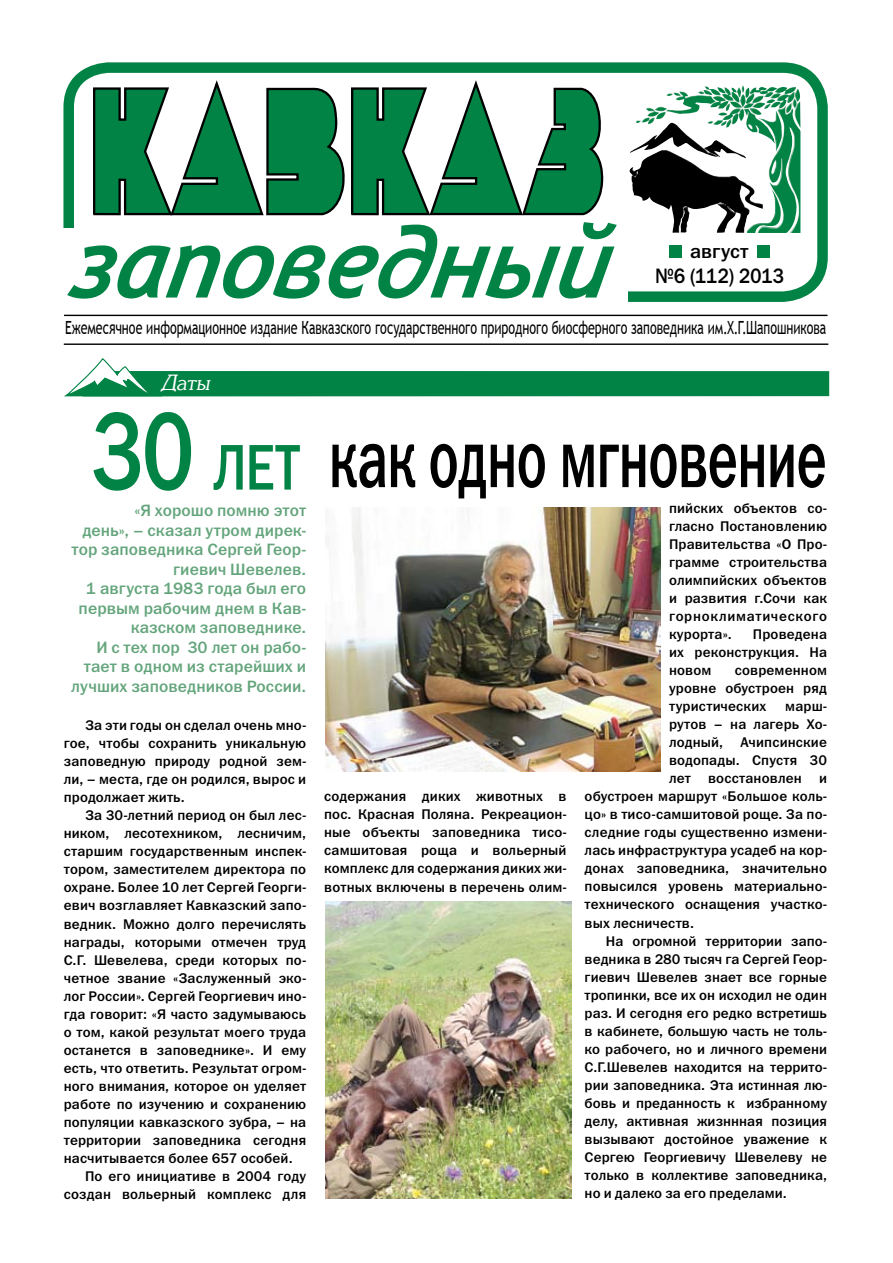
<style>
.page{position:relative;width:893px;height:1263px;background:#fff}
.page>*{position:absolute;margin:0;border:0;box-sizing:border-box;transform-origin:0 0}
.t1{font:italic 700 97.5px "Trebuchet";color:#008344;scale:.95 1}
.t2{font:83.25px "Franklin Gothic Medium C";letter-spacing:-.015em;color:#000;scale:.65 1}
.t3{font:21px "Franklin Gothic Medium C";letter-spacing:-.02em;color:#000;scale:.9 1}
.t4{font:italic 21px "Souvienne";color:#fff}
.t5{font:19.5px "Franklin Gothic Medium C";letter-spacing:-.005em;color:#000}
.t6{font:18.15px "Trebuchet MS";color:#000;scale:.69 1}
.t7{font:16.5px/19.5px "Franklin Gothic Medium C";color:#64a57c;text-align:right}
.t8{font:14.1px/18px "Franklin Gothic Medium C";letter-spacing:.005em;color:#000;text-align:justify}
.s1{font-size:111.45px;color:#008344}
.s2{font-size:64.95px;color:#008344}
</style>
<div class="page">
<div style="left:63px;top:62px;width:765px;height:240px;border:10px solid #008344;border-radius:40px"></div>
<div style="left:51px;top:229px;width:576px;height:82px;background:#fff"></div>
<div style="left:669px;top:245px;width:13px;height:13px;background:#008344"></div>
<div style="left:757px;top:245px;width:13px;height:13px;background:#008344"></div>
<hr style="left:64px;top:315px;width:763px;height:1px;background:#000">
<hr style="left:64px;top:343px;width:764px;height:2px;background:#000">
<img style="left:705px;top:85px;width:91px;height:24px">
<img style="left:630px;top:123px;width:116px;height:110px">
<svg style="left:91px;top:77px;width:513px;height:139px"></svg>
<svg style="left:64px;top:358px;width:765px;height:39px"></svg>
<img style="left:326px;top:507px;width:334px;height:264px">
<img style="left:326px;top:901px;width:245px;height:297px">
<h1 class="t1" style="left:67px;top:203px;width:591px">заповедный</h1>
<h3 class="t5" style="left:690px;top:240px;width:60px">август</h3>
<h3 class="t3" style="left:655px;top:264px;width:145px">№6 (112) 2013</h3>
<p class="t6" style="left:65px;top:317px;width:1104px">Ежемесячное информационное издание Кавказского государственного природного биосферного заповедника им.Х.Г.Шапошникова</p>
<h3 class="t4" style="left:162px;top:370px;width:50px">Даты</h3>
<h2 class="t2" style="left:90px;top:413px;width:1135px"><span class="s1">30</span> <span class="s2">ЛЕТ</span> как одно мгновение</h2>
<p class="t7" style="left:71px;top:500px;width:236px">«Я хорошо помню этот<br>день», – сказал утром дирек&shy;тор заповедника Сергей Геор&shy;гиевич Шевелев.<br>1 августа 1983 года был его первым рабочим днем в Кав&shy;казском заповеднике.<br>И с тех пор 30 лет он рабо&shy;тает в одном из старейших и лучших заповедников России.</p>
<p class="t8" style="left:64px;top:716px;width:244px;text-indent:21px">За эти годы он сделал очень мно&shy;гое, чтобы сохранить уникальную заповедную природу родной зем&shy;ли, – места, где он родился, вырос и продолжает жить.</p>
<p class="t8" style="left:85px;top:806px;width:223px">За 30-летний период он был лес-</p>
<p class="t8" style="left:64px;top:824px;width:244px">ником, лесотехником, лесничим,</p>
<p class="t8" style="left:64px;top:842px;width:244px">старшим государственным инспек-</p>
<p class="t8" style="left:64px;top:860px;width:244px">тором, заместителем директора по</p>
<p class="t8" style="left:64px;top:878px;width:244px">охране. Более 10 лет Сергей Георги-</p>
<p class="t8" style="left:64px;top:896px;width:244px">евич возглавляет Кавказский запо-</p>
<p class="t8" style="left:64px;top:914px;width:244px">ведник. Можно долго перечислять</p>
<p class="t8" style="left:64px;top:932px;width:244px">награды, которыми отмечен труд</p>
<p class="t8" style="left:64px;top:950px;width:244px">С.Г. Шевелева, среди которых по-</p>
<p class="t8" style="left:64px;top:968px;width:244px">четное звание «Заслуженный эко-</p>
<p class="t8" style="left:64px;top:986px;width:244px">лог России». Сергей Георгиевич ино-</p>
<p class="t8" style="left:64px;top:1004px;width:244px">гда говорит: «Я часто задумываюсь</p>
<p class="t8" style="left:64px;top:1022px;width:244px">о том, какой результат моего труда</p>
<p class="t8" style="left:64px;top:1040px;width:244px">останется в заповеднике». И ему</p>
<p class="t8" style="left:64px;top:1058px;width:244px">есть, что ответить. Результат огром-</p>
<p class="t8" style="left:64px;top:1076px;width:244px">ного внимания, которое он уделяет</p>
<p class="t8" style="left:64px;top:1094px;width:244px">работе по изучению и сохранению</p>
<p class="t8" style="left:64px;top:1112px;width:244px">популяции кавказского зубра, – на</p>
<p class="t8" style="left:64px;top:1130px;width:244px">территории заповедника сегодня</p>
<p class="t8" style="left:64px;top:1148px;width:230px">насчитывается более 657 особей.</p>
<p class="t8" style="left:85px;top:1166px;width:223px">По его инициативе в 2004 году</p>
<p class="t8" style="left:64px;top:1184px;width:244px">создан вольерный комплекс для</p>
<p class="t8" style="left:324px;top:787px;width:244px">содержания диких животных в пос. Красная Поляна. Рекреацион&shy;ные объекты заповедника тисо&shy;самшитовая роща и вольерный комплекс для содержания диких жи&shy;вотных включены в перечень олим-</p>
<p class="t8" style="left:669px;top:499px;width:160px">пийских объектов со&shy;гласно Постановлению Правительства «О Про&shy;грамме строительства олимпийских объектов и развития г.Сочи как горноклиматического курорта».</p>
<p class="t8" style="left:669px;top:625px;width:160px;text-indent:84px">Проведена их реконструкция. На новом</p>
<p class="t8" style="left:669px;top:661px;width:160px;text-indent:66px">современном уровне обустроен ряд туристических</p>
<p class="t8" style="left:785px;top:697px;width:43px">марш-</p>
<p class="t8" style="left:669px;top:715px;width:160px">рутов – на лагерь Хо-</p>
<p class="t8" style="left:669px;top:733px;width:160px">лодный, Ачипсинские</p>
<p class="t8" style="left:669px;top:751px;width:159px">водопады. Спустя 30</p>
<p class="t8" style="left:669px;top:769px;width:160px">лет восстановлен и</p>
<p class="t8" style="left:585px;top:787px;width:244px">обустроен маршрут «Большое коль-</p>
<p class="t8" style="left:585px;top:805px;width:244px">цо» в тисо-самшитовой роще. За по-</p>
<p class="t8" style="left:585px;top:823px;width:244px">следние годы существенно измени-</p>
<p class="t8" style="left:585px;top:841px;width:244px">лась инфраструктура усадеб на кор-</p>
<p class="t8" style="left:585px;top:859px;width:244px">донах заповедника, значительно</p>
<p class="t8" style="left:585px;top:877px;width:244px">повысился уровень материально-</p>
<p class="t8" style="left:585px;top:895px;width:244px">технического оснащения участко-</p>
<p class="t8" style="left:585px;top:913px;width:111px">вых лесничеств.</p>
<p class="t8" style="left:606px;top:931px;width:223px">На огромной территории запо-</p>
<p class="t8" style="left:585px;top:949px;width:244px">ведника в 280 тысяч га Сергей Геор-</p>
<p class="t8" style="left:585px;top:967px;width:244px">гиевич Шевелев знает все горные</p>
<p class="t8" style="left:585px;top:985px;width:244px">тропинки, все их он исходил не один</p>
<p class="t8" style="left:585px;top:1003px;width:244px">раз. И сегодня его редко встретишь</p>
<p class="t8" style="left:585px;top:1021px;width:244px">в кабинете, большую часть не толь-</p>
<p class="t8" style="left:585px;top:1039px;width:244px">ко рабочего, но и личного времени</p>
<p class="t8" style="left:585px;top:1057px;width:244px">С.Г.Шевелев находится на террито-</p>
<p class="t8" style="left:585px;top:1075px;width:244px">рии заповедника. Эта истинная лю-</p>
<p class="t8" style="left:585px;top:1093px;width:244px">бовь и преданность к избранному</p>
<p class="t8" style="left:585px;top:1111px;width:244px">делу, активная жизннная позиция</p>
<p class="t8" style="left:585px;top:1129px;width:244px">вызывают достойное уважение к</p>
<p class="t8" style="left:585px;top:1147px;width:244px">Сергею Георгиевичу Шевелеву не</p>
<p class="t8" style="left:585px;top:1165px;width:244px">только в коллективе заповедника,</p>
<p class="t8" style="left:585px;top:1183px;width:204px">но и далеко за его пределами.</p>
</div>
